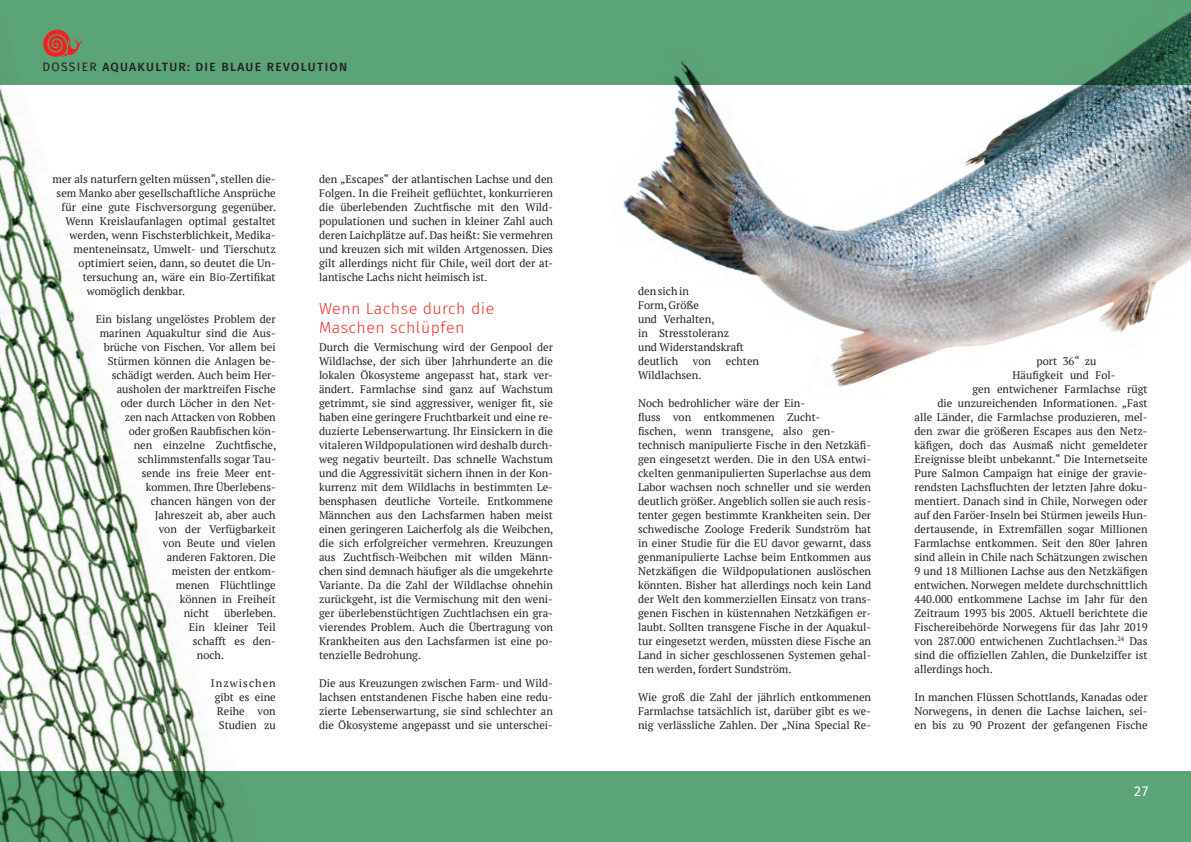
<style>
.page{position:relative;width:1191px;height:842px;background:#fff}
.page>*{position:absolute;margin:0;border:0;box-sizing:border-box;transform-origin:0 0}
.t1{font:300 16px/19.2px "Fira Sans";letter-spacing:.03em;color:#ee2d28}
.t2{font:14px "Fira Sans";color:#fff}
.t3{font:500 12px "Fira Sans";letter-spacing:.11em;color:#231f20}
.t4{font:11px/14px "PT Serif";color:#231f20;text-align:justify}
.s1{font-weight:400}
</style>
<div class="page">
<div style="left:0;top:0;width:1191px;height:85px;background:#5ba477"></div>
<div style="left:0;top:771px;width:1191px;height:71px;background:#5ba477"></div>
<img style="left:623px;top:11px;width:568px;height:376px">
<img style="left:0;top:29px;width:234px;height:813px">
<p class="t3" style="left:43px;top:57px;width:306px"><span class="s1">DOSSIER</span> AQUAKULTUR: DIE BLAUE REVOLUTION</p>
<p class="t4" style="left:53px;top:172px;width:224px">mer als naturfern gelten müssen“, stellen die-</p>
<p class="t4" style="left:57px;top:186px;width:221px">sem Manko aber gesellschaftliche Ansprüche</p>
<p class="t4" style="left:62px;top:200px;width:216px">für eine gute Fischversorgung gegenüber.</p>
<p class="t4" style="left:66px;top:214px;width:212px">Wenn Kreislaufanlagen optimal gestaltet</p>
<p class="t4" style="left:70px;top:228px;width:208px">werden, wenn Fischsterblichkeit, Medika-</p>
<p class="t4" style="left:74px;top:242px;width:204px">menteneinsatz, Umwelt- und Tierschutz</p>
<p class="t4" style="left:79px;top:256px;width:199px">optimiert seien, dann, so deutet die Un-</p>
<p class="t4" style="left:83px;top:270px;width:195px">tersuchung an, wäre ein Bio-Zertifikat</p>
<p class="t4" style="left:87px;top:284px;width:100px">womöglich denkbar.</p>
<p class="t4" style="left:96px;top:312px;width:182px">Ein bislang ungelöstes Problem der</p>
<p class="t4" style="left:100px;top:326px;width:177px">marinen Aquakultur sind die Aus-</p>
<p class="t4" style="left:104px;top:340px;width:174px">brüche von Fischen. Vor allem bei</p>
<p class="t4" style="left:108px;top:354px;width:170px">Stürmen können die Anlagen be-</p>
<p class="t4" style="left:112px;top:368px;width:165px">schädigt werden. Auch beim Her-</p>
<p class="t4" style="left:117px;top:382px;width:161px">ausholen der marktreifen Fische</p>
<p class="t4" style="left:121px;top:396px;width:157px">oder durch Löcher in den Net-</p>
<p class="t4" style="left:125px;top:410px;width:153px">zen nach Attacken von Robben</p>
<p class="t4" style="left:129px;top:424px;width:149px">oder großen Raubfischen kön-</p>
<p class="t4" style="left:134px;top:438px;width:144px">nen einzelne Zuchtfische,</p>
<p class="t4" style="left:138px;top:452px;width:137px">schlimmstenfalls sogar Tau--</p>
<p class="t4" style="left:142px;top:466px;width:136px">sende ins freie Meer ent-</p>
<p class="t4" style="left:146px;top:480px;width:132px">kommen. Ihre Überlebens-</p>
<p class="t4" style="left:151px;top:494px;width:127px">chancen hängen von der</p>
<p class="t4" style="left:155px;top:508px;width:122px">Jahreszeit ab, aber auch</p>
<p class="t4" style="left:159px;top:522px;width:118px">von der Verfügbarkeit</p>
<p class="t4" style="left:163px;top:536px;width:114px">von Beute und vielen</p>
<p class="t4" style="left:167px;top:550px;width:110px">anderen Faktoren. Die</p>
<p class="t4" style="left:172px;top:564px;width:106px">meisten der entkom-</p>
<p class="t4" style="left:176px;top:578px;width:102px">menen Flüchtlinge</p>
<p class="t4" style="left:180px;top:592px;width:97px">können in Freiheit</p>
<p class="t4" style="left:184px;top:606px;width:27px">nicht</p>
<p class="t4" style="left:224px;top:606px;width:54px">überleben.</p>
<p class="t4" style="left:189px;top:620px;width:89px">Ein kleiner Teil</p>
<p class="t4" style="left:193px;top:634px;width:84px">schafft es den-</p>
<p class="t4" style="left:197px;top:648px;width:29px">noch.</p>
<p class="t4" style="left:211px;top:676px;width:67px;text-align:right">Inzwischen gibt es eine<br>Reihe von<br>Studien zu</p>
<p class="t4" style="left:319px;top:172px;width:235px">den „Escapes“ der atlantischen Lachse und den Folgen. In die Freiheit geflüchtet, konkurrieren die überlebenden Zuchtfische mit den Wild&shy;populationen und suchen in kleiner Zahl auch deren Laichplätze auf. Das heißt: Sie vermehren und kreuzen sich mit wilden Artgenossen. Dies gilt allerdings nicht für Chile, weil dort der at&shy;lantische Lachs nicht heimisch ist.</p>
<h1 class="t1" style="left:319px;top:298px;width:177px">Wenn Lachse durch die<br>Maschen schlüpfen</h1>
<p class="t4" style="left:319px;top:340px;width:236px">Durch die Vermischung wird der Genpool der Wildlachse, der sich über Jahrhunderte an die lokalen Ökosysteme angepasst hat, stark ver&shy;ändert. Farmlachse sind ganz auf Wachstum getrimmt, sie sind aggressiver, weniger fit, sie haben eine geringere Fruchtbarkeit und eine re&shy;duzierte Lebenserwartung. Ihr Einsickern in die vitaleren Wildpopulationen wird deshalb durch&shy;weg negativ beurteilt. Das schnelle Wachstum und die Aggressivität sichern ihnen in der Kon&shy;kurrenz mit dem Wildlachs in bestimmten Le&shy;bensphasen deutliche Vorteile. Entkommene Männchen aus den Lachsfarmen haben meist einen geringeren Laicherfolg als die Weibchen, die sich erfolgreicher vermehren. Kreuzungen aus Zuchtfisch-Weibchen mit wilden Männ&shy;chen sind demnach häufiger als die umgekehrte Variante. Da die Zahl der Wildlachse ohnehin zurückgeht, ist die Vermischung mit den weni&shy;ger überlebenstüchtigen Zuchtlachsen ein gra&shy;vierendes Problem. Auch die Übertragung von Krankheiten aus den Lachsfarmen ist eine po&shy;tenzielle Bedrohung.</p>
<p class="t4" style="left:319px;top:676px;width:235px">Die aus Kreuzungen zwischen Farm- und Wild&shy;lachsen entstandenen Fische haben eine redu&shy;zierte Lebenserwartung, sie sind schlechter an die Ökosysteme angepasst und sie unterschei-</p>
<p class="t4" style="left:638px;top:284px;width:108px;text-align:left">den sich in<br>Form, Größe<br>und Verhalten,<br>in Stresstoleranz und Widerstandskraft deutlich</p>
<p class="t4" style="left:693px;top:354px;width:20px">von</p>
<p class="t4" style="left:726px;top:354px;width:35px">echten</p>
<p class="t4" style="left:638px;top:368px;width:65px">Wildlachsen.</p>
<p class="t4" style="left:638px;top:396px;width:235px;text-align:left">Noch bedrohlicher wäre der Ein-<br>fluss von entkommenen Zucht-<br>fischen, wenn transgene, also gen&shy;technisch manipulierte Fische in den Netzkäfi&shy;gen eingesetzt werden. Die in den USA entwi&shy;ckelten genmanipulierten Superlachse aus dem Labor wachsen noch schneller und sie werden deutlich größer. Angeblich sollen sie auch resis&shy;tenter gegen bestimmte Krankheiten sein. Der schwedische Zoologe Frederik Sundström hat in einer Studie für die EU davor gewarnt, dass genmanipulierte Lachse beim Entkommen aus Netzkäfigen die Wildpopulationen auslöschen könnten. Bisher hat allerdings noch kein Land der Welt den kommerziellen Einsatz von trans&shy;genen Fischen in küstennahen Netzkäfigen er&shy;laubt. Sollten transgene Fische in der Aquakul&shy;tur eingesetzt werden, müssten diese Fische an Land in sicher geschlossenen Systemen gehal&shy;ten werden, fordert Sundström.</p>
<p class="t4" style="left:638px;top:690px;width:235px">Wie groß die Zahl der jährlich entkommenen Farmlachse tatsächlich ist, darüber gibt es we&shy;nig verlässliche Zahlen. Der „Nina Special Re-</p>
<p class="t4" style="left:1036px;top:354px;width:62px">port 36“ zu</p>
<p class="t4" style="left:1012px;top:368px;width:105px">Häufigkeit und Fol-</p>
<p class="t4" style="left:972px;top:382px;width:176px">gen entwichener Farmlachse rügt</p>
<p class="t4" style="left:937px;top:396px;width:211px">die unzureichenden Informationen. „Fast</p>
<p class="t4" style="left:914px;top:410px;width:235px">alle Länder, die Farmlachse produzieren, mel-</p>
<p class="t4" style="left:914px;top:424px;width:234px">den zwar die größeren Escapes aus den Netz-</p>
<p class="t4" style="left:914px;top:438px;width:235px">käfigen, doch das Ausmaß nicht gemeldeter</p>
<p class="t4" style="left:914px;top:452px;width:235px">Ereignisse bleibt unbekannt.“ Die Internetseite</p>
<p class="t4" style="left:914px;top:466px;width:234px">Pure Salmon Campaign hat einige der gravie-</p>
<p class="t4" style="left:914px;top:480px;width:235px">rendsten Lachsfluchten der letzten Jahre doku-</p>
<p class="t4" style="left:914px;top:494px;width:234px">mentiert. Danach sind in Chile, Norwegen oder</p>
<p class="t4" style="left:914px;top:508px;width:235px">auf den Faröer-Inseln bei Stürmen jeweils Hun-</p>
<p class="t4" style="left:914px;top:522px;width:235px">dertausende, in Extremfällen sogar Millionen</p>
<p class="t4" style="left:914px;top:536px;width:234px">Farmlachse entkommen. Seit den 80er Jahren</p>
<p class="t4" style="left:914px;top:550px;width:234px">sind allein in Chile nach Schätzungen zwischen</p>
<p class="t4" style="left:914px;top:564px;width:235px">9 und 18 Millionen Lachse aus den Netzkäfigen</p>
<p class="t4" style="left:914px;top:578px;width:235px">entwichen. Norwegen meldete durchschnittlich</p>
<p class="t4" style="left:914px;top:592px;width:235px">440.000 entkommene Lachse im Jahr für den</p>
<p class="t4" style="left:914px;top:606px;width:235px">Zeitraum 1993 bis 2005. Aktuell berichtete die</p>
<p class="t4" style="left:914px;top:620px;width:234px">Fischereibehörde Norwegens für das Jahr 2019</p>
<p class="t4" style="left:914px;top:634px;width:235px">von 287.000 entwichenen Zuchtlachsen.<sup>24</sup> Das</p>
<p class="t4" style="left:914px;top:648px;width:234px">sind die offiziellen Zahlen, die Dunkelziffer ist</p>
<p class="t4" style="left:914px;top:662px;width:80px">allerdings hoch.</p>
<p class="t4" style="left:914px;top:690px;width:235px">In manchen Flüssen Schottlands, Kanadas oder Norwegens, in denen die Lachse laichen, sei&shy;en bis zu 90 Prozent der gefangenen Fische</p>
<p class="t2" style="left:1134px;top:780px;width:16px">27</p>
</div>
